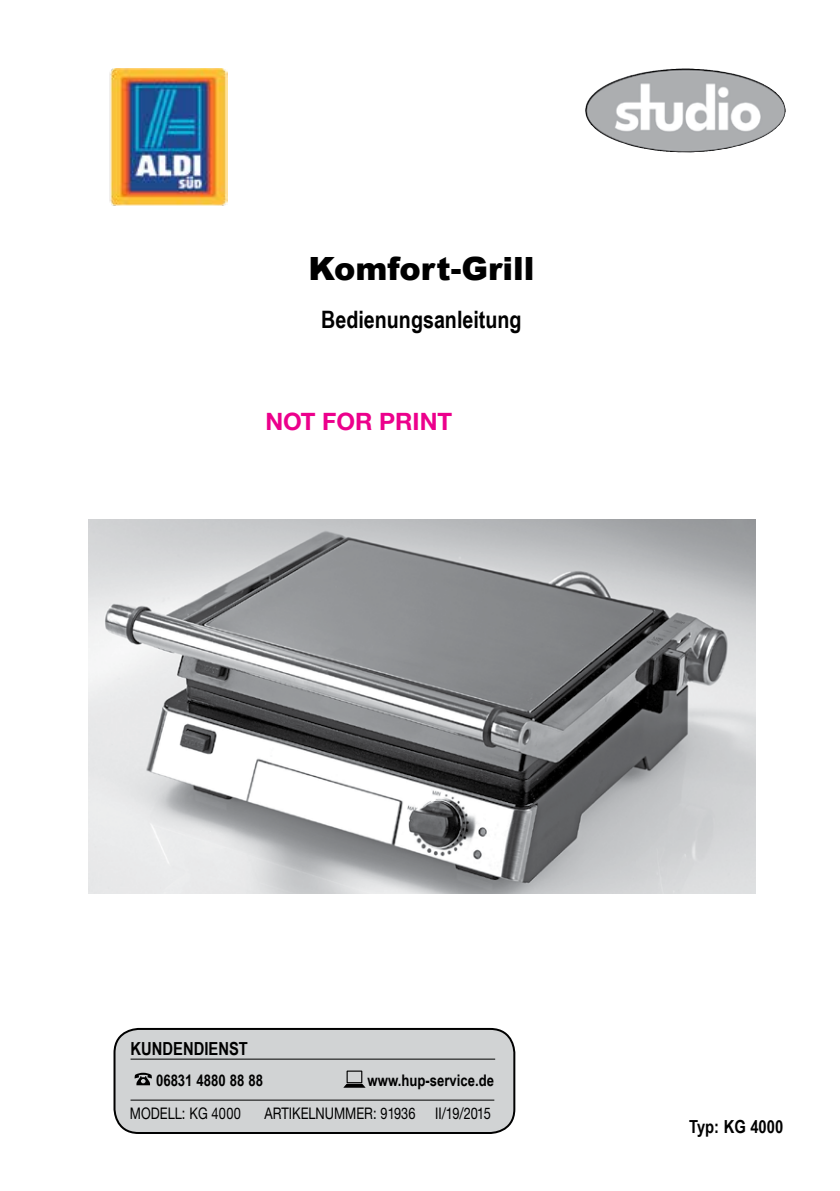
<style>
.page{position:relative;width:840px;height:1191px;background:#fff}
.page>*{position:absolute;margin:0;border:0;box-sizing:border-box;transform-origin:0 0}
.t1{font:900 32px "Arial";color:#000}
.t2{font:700 24px "Arial Narrow";color:#000}
.t3{font:700 24px "Helvetica Neue CE";color:#ec008c}
.t4{font:700 18px "Arial Narrow";color:#000}
.t5{font:16px "Helvetica Neue CE";color:#000;scale:.8 1}
.t6{font:700 16px "Arial Narrow";color:#000}
</style>
<div class="page">
<img style="left:585px;top:69px;width:174px;height:84px">
<img style="left:109px;top:68px;width:118px;height:138px">
<div style="left:114px;top:1029px;width:400px;height:104px;background:#d1d3d4;border-radius:24px"></div>
<div style="left:113px;top:1028px;width:402px;height:106px;border:2px solid #000;border-radius:24px"></div>
<svg style="left:134px;top:1072px;width:18px;height:13px"></svg>
<svg style="left:344px;top:1070px;width:21px;height:17px"></svg>
<hr style="left:130px;top:1058px;width:365px;height:1px;background:#000">
<hr style="left:130px;top:1099px;width:364px;height:1px;background:#000">
<img style="left:89px;top:520px;width:665px;height:373px">
<h1 class="t1" style="left:308px;top:245px;width:227px">Komfort-Grill</h1>
<h2 class="t2" style="left:321px;top:301px;width:202px">Bedienungsanleitung</h2>
<h2 class="t3" style="left:265px;top:407px;width:188px">NOT FOR PRINT</h2>
<p class="t4" style="left:130px;top:1035px;width:119px">KUNDENDIENST</p>
<p class="t6" style="left:156px;top:1067px;width:108px">06831 4880 88 88</p>
<p class="t6" style="left:367px;top:1067px;width:128px">www.hup-service.de</p>
<p class="t5" style="left:130px;top:1104px;width:140px">MODELL: KG 4000</p>
<p class="t5" style="left:264px;top:1104px;width:284px">ARTIKELNUMMER: 91936 II/19/2015</p>
<p class="t4" style="left:688px;top:1113px;width:96px">Typ: KG 4000</p>
</div>
